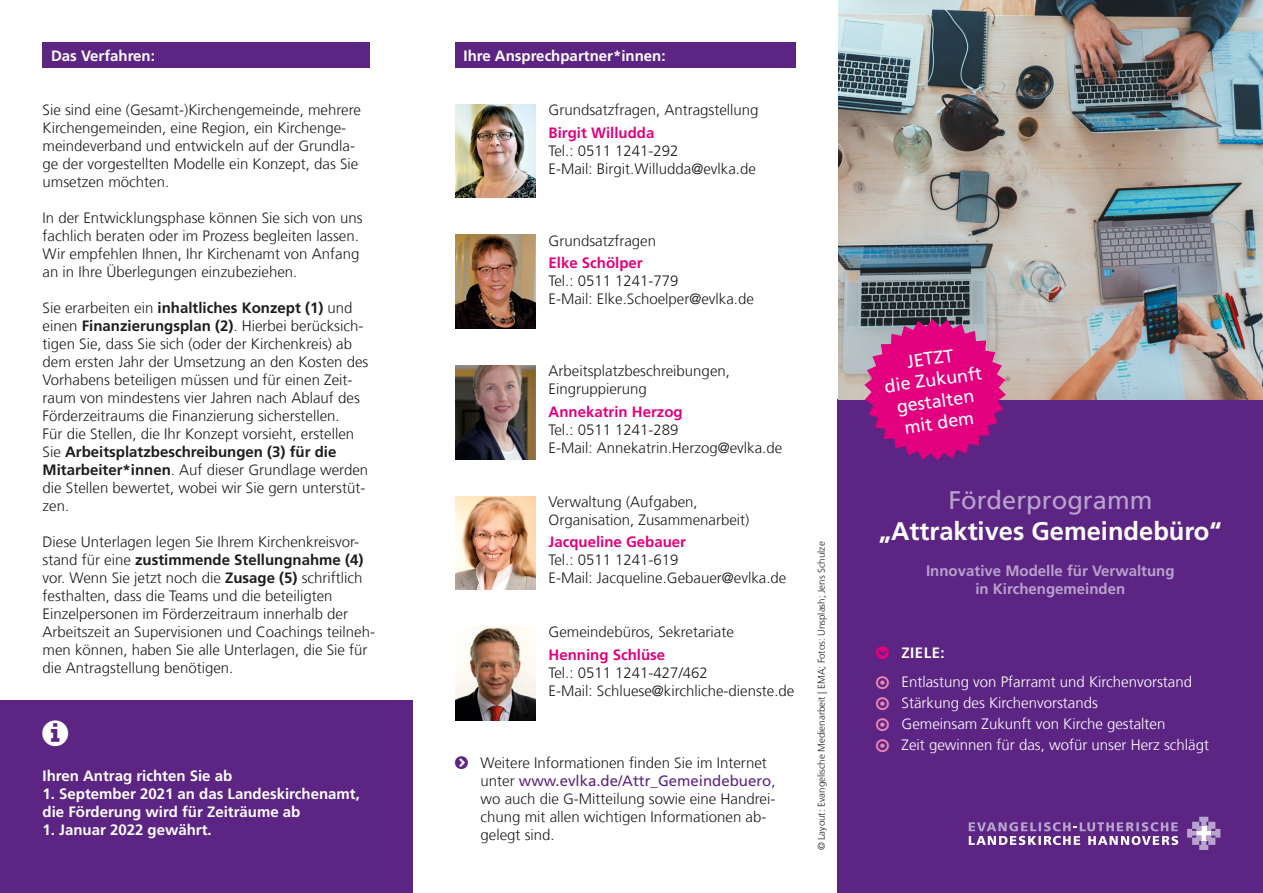
<style>
.page{position:relative;width:1263px;height:893px;background:#fff}
.page>*{position:absolute;margin:0;border:0;box-sizing:border-box;transform-origin:0 0}
.t1{font:700 25.5px "Frutiger LT Com";color:#fff}
.t2{font:25.5px "Frutiger LT Com";color:#b9a2ce}
.t3{font:18px/21.6px "Frutiger LT Com";color:#fff;text-align:center}
.t4{font:300 15px/18px "Frutiger LT Com";color:#1d1d1b}
.t5{font:700 15px/18px "Frutiger LT Com";color:#fff}
.t6{font:300 15px/21px "Frutiger LT Com";color:#fff}
.t7{font:700 15px "Frutiger LT Com";color:#e2007e}
.t8{font:700 15px/18px "Frutiger LT Com";color:#b9a2ce;text-align:center}
.t9{font:300 9.75px "Frutiger LT Com";color:#1d1d1b}
.s1{font-weight:700}
.s2{font-weight:400;color:#5c2583}
</style>
<div class="page">
<div style="left:837px;top:400px;width:426px;height:493px;background:#5c2583"></div>
<div style="left:0;top:701px;width:412px;height:192px;background:#5c2583"></div>
<div style="left:43px;top:43px;width:327px;height:25px;background:#5c2583"></div>
<div style="left:455px;top:43px;width:340px;height:25px;background:#5c2583"></div>
<img style="left:838px;top:0;width:425px;height:400px">
<svg style="left:1187px;top:817px;width:33px;height:33px"></svg>
<svg style="left:969px;top:822px;width:209px;height:23px"></svg>
<img style="left:455px;top:104px;width:81px;height:94px">
<img style="left:455px;top:366px;width:81px;height:93px">
<img style="left:455px;top:496px;width:81px;height:94px">
<img style="left:455px;top:627px;width:81px;height:93px">
<img style="left:455px;top:235px;width:81px;height:93px">
<svg style="left:864px;top:319px;width:142px;height:142px;background:#c31d84"></svg>
<p class="t5" style="left:51px;top:47px;width:105px">Das Verfahren:</p>
<p class="t4" style="left:43px;top:101px;width:320px">Sie sind eine (Gesamt-)Kirchengemeinde, mehrere Kirchengemeinden, eine Region, ein Kirchenge&shy;meindeverband und entwickeln auf der Grundla&shy;ge der vorgestellten Modelle ein Konzept, das Sie umsetzen möchten.</p>
<p class="t4" style="left:43px;top:209px;width:322px">In der Entwicklungsphase können Sie sich von uns fachlich beraten oder im Prozess begleiten lassen.<br>Wir empfehlen Ihnen, Ihr Kirchenamt von Anfang an in Ihre Überlegungen einzubeziehen.</p>
<p class="t4" style="left:43px;top:299px;width:327px">Sie erarbeiten ein <span class="s1">inhaltliches Konzept (1)</span> und einen <span class="s1">Finanzierungsplan (2)</span>. Hierbei berücksich&shy;tigen Sie, dass Sie sich (oder der Kirchenkreis) ab dem ersten Jahr der Umsetzung an den Kosten des Vorhabens beteiligen müssen und für einen Zeit&shy;raum von mindestens vier Jahren nach Ablauf des Förderzeitraums die Finanzierung sicherstellen.<br>Für die Stellen, die Ihr Konzept vorsieht, erstellen Sie <span class="s1">Arbeitsplatzbeschreibungen (3) für die Mitarbeiter*innen</span>. Auf dieser Grundlage werden die Stellen bewertet, wobei wir Sie gern unterstüt&shy;zen.</p>
<p class="t4" style="left:43px;top:533px;width:334px">Diese Unterlagen legen Sie Ihrem Kirchenkreisvor&shy;stand für eine <span class="s1">zustimmende Stellungnahme (4) </span>vor. Wenn Sie jetzt noch die <span class="s1">Zusage (5)</span> schriftlich festhalten, dass die Teams und die beteiligten Einzelpersonen im Förderzeitraum innerhalb der Arbeitszeit an Supervisionen und Coachings teilneh&shy;men können, haben Sie alle Unterlagen, die Sie für die Antragstellung benötigen.</p>
<p class="t5" style="left:43px;top:767px;width:191px">Ihren Antrag richten Sie ab</p>
<p class="t5" style="left:43px;top:785px;width:319px">1. September 2021 an das Landeskirchenamt, die Förderung wird für Zeiträume ab</p>
<p class="t5" style="left:43px;top:821px;width:171px">1. Januar 2022 gewährt.</p>
<p class="t5" style="left:463px;top:47px;width:203px">Ihre Ansprechpartner*innen:</p>
<p class="t4" style="left:548px;top:101px;width:212px">Grundsatzfragen, Antragstellung</p>
<p class="t7" style="left:548px;top:124px;width:107px">Birgit Willudda</p>
<p class="t4" style="left:548px;top:142px;width:209px">Tel.: 0511 1241-292<br>E-Mail: Birgit.Willudda@evlka.de</p>
<p class="t4" style="left:548px;top:232px;width:109px">Grundsatzfragen</p>
<p class="t7" style="left:548px;top:254px;width:96px">Elke Schölper</p>
<p class="t4" style="left:548px;top:272px;width:207px">Tel.: 0511 1241-779<br>E-Mail: Elke.Schoelper@evlka.de</p>
<p class="t4" style="left:548px;top:362px;width:183px">Arbeitsplatzbeschreibungen,<br>Eingruppierung</p>
<p class="t7" style="left:548px;top:403px;width:136px">Annekatrin Herzog</p>
<p class="t4" style="left:548px;top:421px;width:235px">Tel.: 0511 1241-289<br>E-Mail: Annekatrin.Herzog@evlka.de</p>
<p class="t4" style="left:548px;top:493px;width:202px">Verwaltung (Aufgaben,<br>Organisation, Zusammenarbeit)</p>
<p class="t7" style="left:548px;top:533px;width:139px">Jacqueline Gebauer</p>
<p class="t4" style="left:548px;top:551px;width:239px">Tel.: 0511 1241-619<br>E-Mail: Jacqueline.Gebauer@evlka.de</p>
<p class="t4" style="left:548px;top:623px;width:187px">Gemeindebüros, Sekretariate</p>
<p class="t7" style="left:548px;top:646px;width:118px">Henning Schlüse</p>
<p class="t4" style="left:548px;top:664px;width:247px">Tel.: 0511 1241-427/462<br>E-Mail: Schluese@kirchliche-dienste.de</p>
<p class="t4" style="left:480px;top:754px;width:297px">Weitere Informationen finden Sie im Internet unter <span class="s2">www.evlka.de/Attr_Gemeindebuero</span>, wo auch die G-Mitteilung sowie eine Handrei&shy;chung mit allen wichtigen Informationen ab&shy;gelegt sind.</p>
<p class="t9" style="left:816px;top:850px;width:311px;rotate:-90deg">© Layout: Evangelische Medienarbeit | EMA; Fotos: Unsplash; Jens Schulze</p>
<p class="t3" style="left:880px;top:354px;width:100px;rotate:-8deg">JETZT<br>die Zukunft gestalten mit dem</p>
<h1 class="t2" style="left:948px;top:485px;width:206px">Förderprogramm</h1>
<h1 class="t1" style="left:879px;top:516px;width:344px">„Attraktives Gemeindebüro“</h1>
<p class="t8" style="left:926px;top:562px;width:250px">Innovative Modelle für Verwaltung in Kirchengemeinden</p>
<p class="t5" style="left:901px;top:644px;width:45px">ZIELE:</p>
<p class="t6" style="left:901px;top:671px;width:309px">Entlastung von Pfarramt und Kirchenvorstand Stärkung des Kirchenvorstands<br>Gemeinsam Zukunft von Kirche gestalten<br>Zeit gewinnen für das, wofür unser Herz schlägt</p>
</div>
